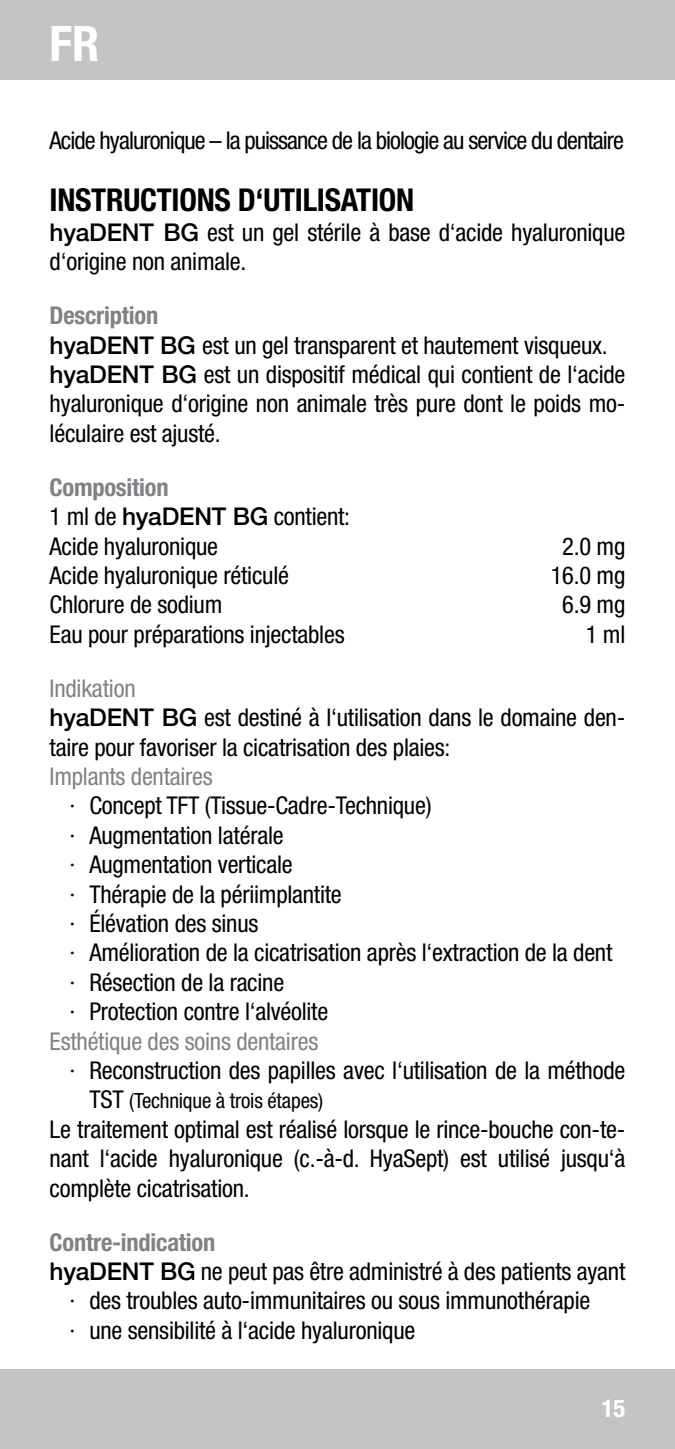
<style>
.page{position:relative;width:675px;height:1449px;background:#fff}
.page>*{position:absolute;margin:0;border:0;box-sizing:border-box;transform-origin:0 0}
.t1{font:700 condensed 49px "Helvetica Neue LT Std";color:#fff}
.t2{font:700 condensed 31.5px "Helvetica Neue LT Pro";letter-spacing:-.01em;color:#000}
.t3{font:condensed 24.5px/29.4px "Helvetica Neue LT Pro";letter-spacing:-.01em;color:#000}
.t4{font:condensed 24.5px "Helvetica Neue LT Pro";letter-spacing:-.04em;color:#000}
.t5{font:condensed 24.5px "Helvetica Neue LT Pro";letter-spacing:-.01em;color:#808285}
.t6{font:700 condensed 24.5px "Helvetica Neue LT Pro";letter-spacing:-.01em;color:#808285}
.t7{font:700 condensed 24.5px "Helvetica Neue LT Std";color:#fff}
.t8{font:condensed 21px "Helvetica Neue LT Pro";letter-spacing:-.01em;color:#000}
.s1{font-weight:500;font-stretch:normal}
.s2{font-weight:700;color:#808285}
.s3{color:#808285}
.s4{font-size:24.5px}
</style>
<div class="page">
<div style="left:0;top:0;width:675px;height:79px;background:#c2c4c6"></div>
<div style="left:0;top:1369px;width:675px;height:80px;background:#c2c4c6"></div>
<h1 class="t1" style="left:50px;top:14px;width:51px">FR</h1>
<p class="t4" style="left:50px;top:126px;width:576px">Acide hyaluronique – la puissance de la biologie au service du dentaire</p>
<p class="t2" style="left:50px;top:181px;width:366px">INSTRUCTIONS D‘UTILISATION</p>
<p class="t3" style="left:50px;top:217px;width:577px"><span class="s1">hyaDENT BG</span> est un gel stérile à base d‘acide hyaluronique d‘origine non animale.</p>
<p class="t3" style="left:50px;top:301px;width:577px"><span class="s2">Description<br></span><span class="s1">hyaDENT BG</span> est un gel transparent et hautement visqueux. <span class="s1">hyaDENT BG</span> est un dispositif médical qui contient de l‘acide hyaluronique d‘origine non animale très pure dont le poids mo&shy;léculaire est ajusté.</p>
<p class="t3" style="left:50px;top:472px;width:302px"><span class="s2">Composition<br></span>1 ml de <span class="s1">hyaDENT BG</span> contient:<br>Acide hyaluronique</p>
<p class="t3" style="left:562px;top:531px;width:65px">2.0 mg</p>
<p class="t3" style="left:50px;top:560px;width:241px">Acide hyaluronique réticulé</p>
<p class="t3" style="left:550px;top:560px;width:76px">16.0 mg</p>
<p class="t3" style="left:50px;top:590px;width:174px">Chlorure de sodium</p>
<p class="t3" style="left:562px;top:590px;width:65px">6.9 mg</p>
<p class="t3" style="left:50px;top:619px;width:296px">Eau pour préparations injectables</p>
<p class="t3" style="left:585px;top:619px;width:41px">1 ml</p>
<p class="t3" style="left:50px;top:673px;width:577px"><span class="s3">Indikation<br></span><span class="s1">hyaDENT BG</span> est destiné à l‘utilisation dans le domaine den&shy;taire pour favoriser la cicatrisation des plaies:</p>
<p class="t5" style="left:50px;top:762px;width:165px">Implants dentaires</p>
<p class="t3" style="left:69px;top:791px;width:544px">· Concept TFT (Tissue-Cadre-Technique)<br>· Augmentation latérale<br>· Augmentation verticale<br>· Thérapie de la périimplantite<br>· Élévation des sinus<br>· Amélioration de la cicatrisation après l‘extraction de la dent · Résection de la racine<br>· Protection contre l‘alvéolite</p>
<p class="t5" style="left:50px;top:1026px;width:270px">Esthétique des soins dentaires</p>
<p class="t3" style="left:69px;top:1055px;width:557px">· Reconstruction des papilles avec l‘utilisation de la méthode</p>
<p class="t8" style="left:89px;top:1088px;width:235px"><span class="s4">TST</span> (Technique à trois étapes)</p>
<p class="t3" style="left:50px;top:1114px;width:577px;text-align:justify">Le traitement optimal est réalisé lorsque le rince-bouche con-te&shy;nant l‘acide hyaluronique (c.-à-d. HyaSept) est utilisé jusqu‘à complète cicatrisation.</p>
<p class="t6" style="left:50px;top:1227px;width:167px">Contre-indication</p>
<p class="t3" style="left:50px;top:1256px;width:577px"><span class="s1">hyaDENT BG</span> ne peut pas être administré à des patients ayant</p>
<p class="t3" style="left:69px;top:1285px;width:522px">· des troubles auto-immunitaires ou sous immunothérapie</p>
<p class="t3" style="left:69px;top:1315px;width:347px">· une sensibilité à l‘acide hyaluronique</p>
<p class="t7" style="left:602px;top:1393px;width:25px">15</p>
</div>
